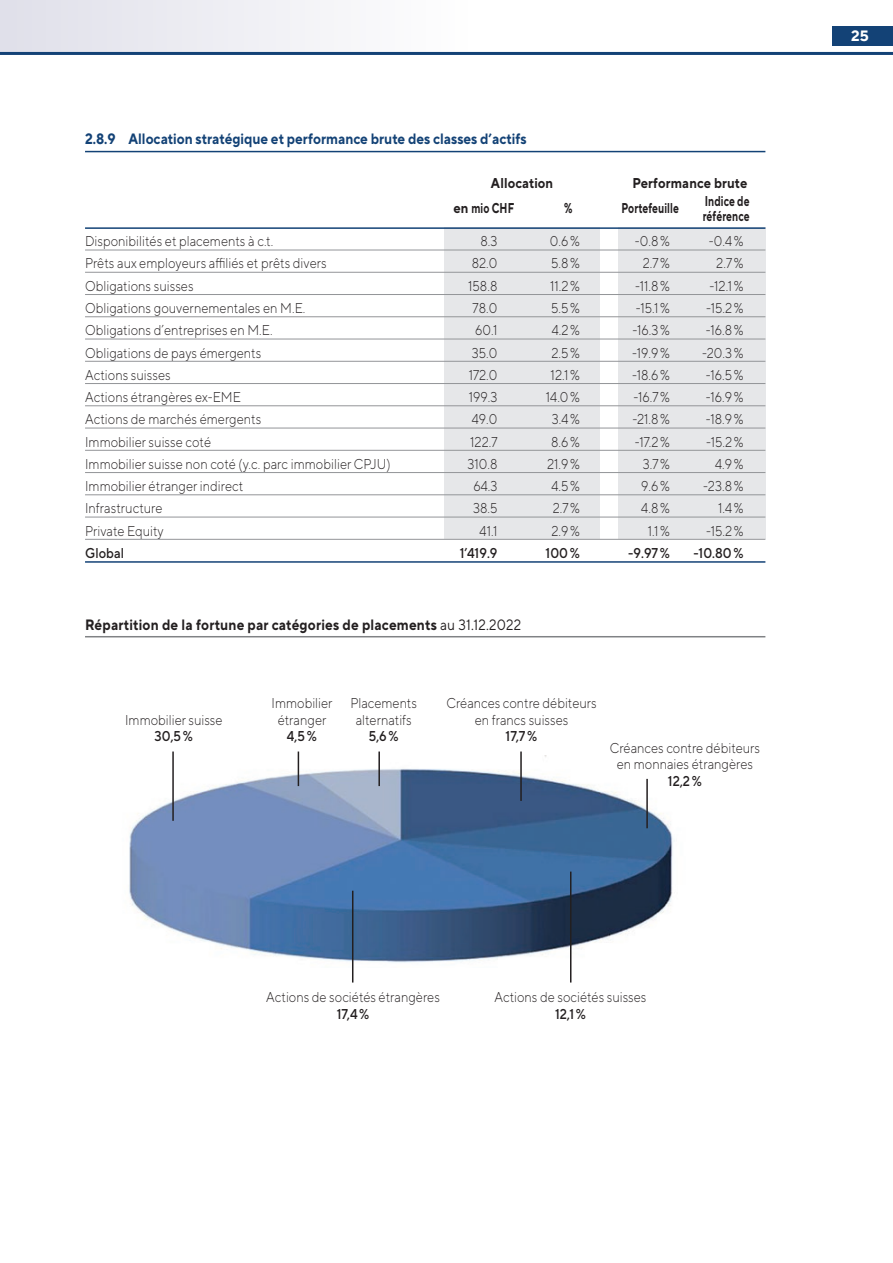
<style>
.page{position:relative;width:893px;height:1263px;background:#fff}
.page>*{position:absolute;margin:0;border:0;box-sizing:border-box;transform-origin:0 0}
.TITRE_FILET_BLEUS{font:700 15px "TT Norms Pro";color:#134276;scale:.9 1}
.JAUNE_JAUNE_JAUNE{font:700 15px "TT Norms Pro";letter-spacing:.015em;color:#231f20;scale:.9 1}
.t1{font:700 15px "TT Norms Pro";color:#fff}
.TXT_DE_BASE{font:300 14.25px/16.5px "TT Norms Pro";letter-spacing:.005em;color:#231f20;text-align:center;scale:.9 1}
.TXT_DE_BASE-2{font:500 14.25px "TT Norms Pro";letter-spacing:.005em;color:#231f20;scale:.9 1}
.TXT_DE_BASE-3{font:700 14.25px "TT Norms Pro";letter-spacing:.01em;color:#231f20;scale:.9 1}
.TXT_DE_BASE-4{font:700 14.25px/15px "TT Norms Pro";letter-spacing:.01em;color:#231f20;scale:.72 1}
.s1{font-weight:400}
</style>
<div class="page">
<div style="left:0;top:0;width:468px;height:54px;background:linear-gradient(to right,#dfdfea,#fefefe)"></div>
<div style="left:832px;top:26px;width:61px;height:19px;background:#134276"></div>
<hr style="left:0;top:52px;width:893px;height:3px;background:#134276">
<div style="left:444px;top:228px;width:156px;height:311px;background:#e6e7e9"></div>
<div style="left:618px;top:228px;width:147px;height:311px;background:#e6e7e9"></div>
<hr style="left:85px;top:151px;width:680px;height:1px;background:#134276">
<hr style="left:85px;top:227px;width:680px;height:2px;background:#134276">
<hr style="left:85px;top:250px;width:680px;height:1px;background:#939598">
<hr style="left:85px;top:272px;width:680px;height:1px;background:#939598">
<hr style="left:85px;top:294px;width:680px;height:1px;background:#939598">
<hr style="left:85px;top:316px;width:680px;height:1px;background:#939598">
<hr style="left:85px;top:339px;width:680px;height:1px;background:#939598">
<hr style="left:85px;top:361px;width:680px;height:1px;background:#939598">
<hr style="left:85px;top:383px;width:680px;height:1px;background:#939598">
<hr style="left:85px;top:405px;width:680px;height:1px;background:#939598">
<hr style="left:85px;top:428px;width:680px;height:1px;background:#939598">
<hr style="left:85px;top:450px;width:680px;height:1px;background:#939598">
<hr style="left:85px;top:472px;width:680px;height:1px;background:#939598">
<hr style="left:85px;top:494px;width:680px;height:1px;background:#939598">
<hr style="left:85px;top:517px;width:680px;height:1px;background:#939598">
<hr style="left:85px;top:539px;width:680px;height:1px;background:#939598">
<hr style="left:85px;top:561px;width:680px;height:2px;background:#134276">
<img style="left:129px;top:756px;width:544px;height:212px">
<hr style="left:85px;top:636px;width:680px;height:1px;background:#808285">
<hr style="left:172px;top:751px;width:2px;height:70px;background:#231f20">
<hr style="left:298px;top:751px;width:1px;height:35px;background:#231f20">
<hr style="left:352px;top:891px;width:1px;height:91px;background:#231f20">
<hr style="left:570px;top:871px;width:1px;height:111px;background:#231f20">
<hr style="left:646px;top:779px;width:2px;height:49px;background:#231f20">
<hr style="left:520px;top:751px;width:2px;height:50px;background:#231f20">
<hr style="left:378px;top:751px;width:2px;height:35px;background:#231f20">
<p class="TITRE_FILET_BLEUS" style="left:85px;top:129px;width:492px">2.8.9 Allocation stratégique et performance brute des classes d’actifs</p>
<p class="TXT_DE_BASE-3" style="left:491px;top:174px;width:71px">Allocation</p>
<p class="TXT_DE_BASE-3" style="left:632px;top:174px;width:129px">Performance brute</p>
<p class="TXT_DE_BASE-3" style="left:453px;top:199px;width:69px">en mio CHF</p>
<p class="TXT_DE_BASE-4" style="left:564px;top:200px;width:13px">%</p>
<p class="TXT_DE_BASE-4" style="left:621px;top:200px;width:81px">Portefeuille</p>
<p class="TXT_DE_BASE-4" style="left:703px;top:193px;width:67px">Indice de référence</p>
<p class="TXT_DE_BASE" style="left:85px;top:232px;width:211px">Disponibilités et placements à c.t.</p>
<p class="TXT_DE_BASE" style="left:480px;top:232px;width:21px">8.3</p>
<p class="TXT_DE_BASE" style="left:550px;top:232px;width:35px">0.6%</p>
<p class="TXT_DE_BASE" style="left:635px;top:232px;width:41px">-0.8%</p>
<p class="TXT_DE_BASE" style="left:709px;top:232px;width:40px">-0.4%</p>
<p class="TXT_DE_BASE" style="left:85px;top:255px;width:270px">Prêts aux employeurs affiliés et prêts divers</p>
<p class="TXT_DE_BASE" style="left:472px;top:255px;width:30px">82.0</p>
<p class="TXT_DE_BASE" style="left:551px;top:255px;width:34px">5.8%</p>
<p class="TXT_DE_BASE" style="left:643px;top:255px;width:32px">2.7%</p>
<p class="TXT_DE_BASE" style="left:716px;top:255px;width:32px">2.7%</p>
<p class="TXT_DE_BASE" style="left:85px;top:277px;width:122px">Obligations suisses</p>
<p class="TXT_DE_BASE" style="left:468px;top:277px;width:34px">158.8</p>
<p class="TXT_DE_BASE" style="left:550px;top:277px;width:35px">11.2%</p>
<p class="TXT_DE_BASE" style="left:635px;top:277px;width:40px">-11.8%</p>
<p class="TXT_DE_BASE" style="left:710px;top:277px;width:39px">-12.1%</p>
<p class="TXT_DE_BASE" style="left:85px;top:299px;width:246px">Obligations gouvernementales en M.E.</p>
<p class="TXT_DE_BASE" style="left:473px;top:299px;width:29px">78.0</p>
<p class="TXT_DE_BASE" style="left:551px;top:299px;width:33px">5.5%</p>
<p class="TXT_DE_BASE" style="left:636px;top:299px;width:40px">-15.1%</p>
<p class="TXT_DE_BASE" style="left:706px;top:299px;width:43px">-15.2%</p>
<p class="TXT_DE_BASE" style="left:85px;top:321px;width:210px">Obligations d’entreprises en M.E.</p>
<p class="TXT_DE_BASE" style="left:475px;top:321px;width:26px">60.1</p>
<p class="TXT_DE_BASE" style="left:552px;top:321px;width:33px">4.2%</p>
<p class="TXT_DE_BASE" style="left:633px;top:321px;width:43px">-16.3%</p>
<p class="TXT_DE_BASE" style="left:706px;top:321px;width:44px">-16.8%</p>
<p class="TXT_DE_BASE" style="left:85px;top:344px;width:197px">Obligations de pays émergents</p>
<p class="TXT_DE_BASE" style="left:472px;top:344px;width:30px">35.0</p>
<p class="TXT_DE_BASE" style="left:551px;top:344px;width:33px">2.5%</p>
<p class="TXT_DE_BASE" style="left:632px;top:344px;width:43px">-19.9%</p>
<p class="TXT_DE_BASE" style="left:702px;top:344px;width:48px">-20.3%</p>
<p class="TXT_DE_BASE" style="left:85px;top:366px;width:97px">Actions suisses</p>
<p class="TXT_DE_BASE" style="left:469px;top:366px;width:34px">172.0</p>
<p class="TXT_DE_BASE" style="left:551px;top:366px;width:34px">12.1%</p>
<p class="TXT_DE_BASE" style="left:632px;top:366px;width:44px">-18.6%</p>
<p class="TXT_DE_BASE" style="left:706px;top:366px;width:43px">-16.5%</p>
<p class="TXT_DE_BASE" style="left:85px;top:388px;width:175px">Actions étrangères ex-EME</p>
<p class="TXT_DE_BASE" style="left:469px;top:388px;width:33px">199.3</p>
<p class="TXT_DE_BASE" style="left:546px;top:388px;width:40px">14.0%</p>
<p class="TXT_DE_BASE" style="left:633px;top:388px;width:42px">-16.7%</p>
<p class="TXT_DE_BASE" style="left:706px;top:388px;width:43px">-16.9%</p>
<p class="TXT_DE_BASE" style="left:85px;top:410px;width:197px">Actions de marchés émergents</p>
<p class="TXT_DE_BASE" style="left:472px;top:410px;width:30px">49.0</p>
<p class="TXT_DE_BASE" style="left:552px;top:410px;width:33px">3.4%</p>
<p class="TXT_DE_BASE" style="left:632px;top:410px;width:43px">-21.8%</p>
<p class="TXT_DE_BASE" style="left:706px;top:410px;width:44px">-18.9%</p>
<p class="TXT_DE_BASE" style="left:85px;top:433px;width:142px">Immobilier suisse coté</p>
<p class="TXT_DE_BASE" style="left:470px;top:433px;width:32px">122.7</p>
<p class="TXT_DE_BASE" style="left:551px;top:433px;width:34px">8.6%</p>
<p class="TXT_DE_BASE" style="left:635px;top:433px;width:41px">-17.2%</p>
<p class="TXT_DE_BASE" style="left:706px;top:433px;width:43px">-15.2%</p>
<p class="TXT_DE_BASE" style="left:85px;top:455px;width:341px">Immobilier suisse non coté (y.c. parc immobilier CPJU)</p>
<p class="TXT_DE_BASE" style="left:467px;top:455px;width:35px">310.8</p>
<p class="TXT_DE_BASE" style="left:547px;top:455px;width:38px">21.9%</p>
<p class="TXT_DE_BASE" style="left:643px;top:455px;width:32px">3.7%</p>
<p class="TXT_DE_BASE" style="left:715px;top:455px;width:33px">4.9%</p>
<p class="TXT_DE_BASE" style="left:85px;top:477px;width:177px">Immobilier étranger indirect</p>
<p class="TXT_DE_BASE" style="left:473px;top:477px;width:28px">64.3</p>
<p class="TXT_DE_BASE" style="left:551px;top:477px;width:33px">4.5%</p>
<p class="TXT_DE_BASE" style="left:641px;top:477px;width:33px">9.6%</p>
<p class="TXT_DE_BASE" style="left:703px;top:477px;width:46px">-23.8%</p>
<p class="TXT_DE_BASE" style="left:85px;top:499px;width:88px">Infrastructure</p>
<p class="TXT_DE_BASE" style="left:473px;top:499px;width:29px">38.5</p>
<p class="TXT_DE_BASE" style="left:553px;top:499px;width:32px">2.7%</p>
<p class="TXT_DE_BASE" style="left:641px;top:499px;width:33px">4.8%</p>
<p class="TXT_DE_BASE" style="left:718px;top:499px;width:30px">1.4%</p>
<p class="TXT_DE_BASE" style="left:85px;top:522px;width:89px">Private Equity</p>
<p class="TXT_DE_BASE" style="left:480px;top:522px;width:21px">41.1</p>
<p class="TXT_DE_BASE" style="left:551px;top:522px;width:33px">2.9%</p>
<p class="TXT_DE_BASE" style="left:648px;top:522px;width:26px">1.1%</p>
<p class="TXT_DE_BASE" style="left:706px;top:522px;width:43px">-15.2%</p>
<p class="TXT_DE_BASE-2" style="left:85px;top:543px;width:45px">Global</p>
<p class="TXT_DE_BASE-2" style="left:460px;top:543px;width:44px">1’419.9</p>
<p class="TXT_DE_BASE-2" style="left:546px;top:543px;width:40px">100%</p>
<p class="TXT_DE_BASE-2" style="left:628px;top:543px;width:48px">-9.97%</p>
<p class="TXT_DE_BASE-2" style="left:694px;top:543px;width:57px">-10.80%</p>
<p class="JAUNE_JAUNE_JAUNE" style="left:85px;top:614px;width:486px">Répartition de la fortune par catégories de placements <span class="s1">au 31.12.2022</span></p>
<p class="TXT_DE_BASE" style="left:125px;top:711px;width:110px">Immobilier suisse</p>
<p class="TXT_DE_BASE-2" style="left:155px;top:727px;width:44px">30,5%</p>
<p class="TXT_DE_BASE" style="left:272px;top:695px;width:69px">Immobilier étranger</p>
<p class="TXT_DE_BASE-2" style="left:287px;top:727px;width:35px">4,5%</p>
<p class="TXT_DE_BASE" style="left:351px;top:695px;width:75px">Placements alternatifs</p>
<p class="TXT_DE_BASE-2" style="left:369px;top:727px;width:35px">5,6%</p>
<p class="TXT_DE_BASE" style="left:446px;top:695px;width:169px">Créances contre débiteurs</p>
<p class="TXT_DE_BASE" style="left:475px;top:711px;width:105px">en francs suisses</p>
<p class="TXT_DE_BASE-2" style="left:506px;top:727px;width:37px">17,7%</p>
<p class="TXT_DE_BASE" style="left:610px;top:739px;width:169px">Créances contre débiteurs</p>
<p class="TXT_DE_BASE" style="left:617px;top:755px;width:153px">en monnaies étrangères</p>
<p class="TXT_DE_BASE-2" style="left:668px;top:771px;width:39px">12,2%</p>
<p class="TXT_DE_BASE" style="left:266px;top:988px;width:194px">Actions de sociétés étrangères</p>
<p class="TXT_DE_BASE-2" style="left:337px;top:1004px;width:38px">17,4%</p>
<p class="TXT_DE_BASE" style="left:494px;top:988px;width:170px">Actions de sociétés suisses</p>
<p class="TXT_DE_BASE-2" style="left:555px;top:1004px;width:36px">12,1%</p>
<p class="t1" style="left:851px;top:26px;width:19px">25</p>
</div>
